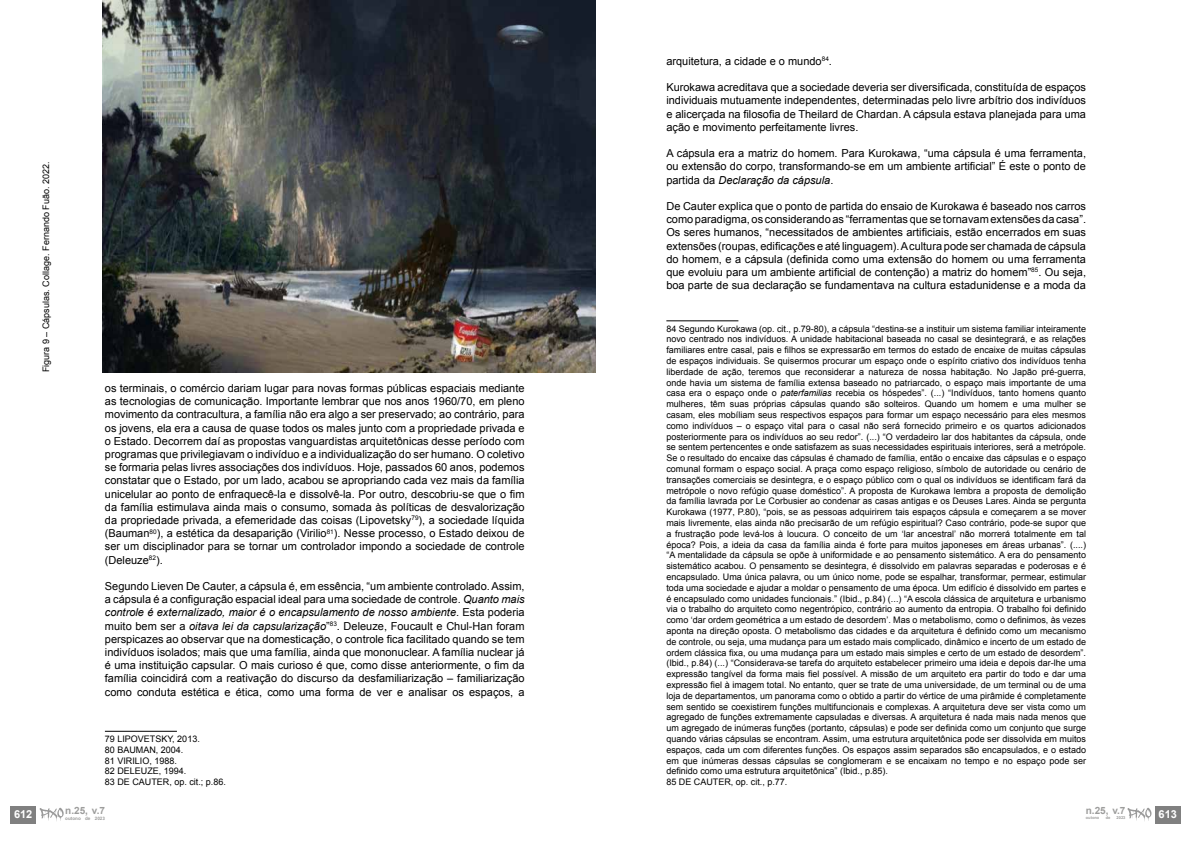
<style>
.page{position:relative;width:1191px;height:842px;background:#fff}
.page>*{position:absolute;margin:0;border:0;box-sizing:border-box;transform-origin:0 0}
.t1{font:11px/13.2px "Arial";color:#000;text-align:justify}
.t2{font:700 11px "Arial";color:#fff}
.t3{font:700 10px "Arial";color:#9d9d9c}
.t4{font:9px/10.8px "Arial";color:#000}
.t5{font:700 4.6px "Arial";color:#9d9d9c}
.t6{font:700 4px "Arial";color:#9d9d9c}
.s1{font-style:italic}
</style>
<div class="page">
<hr style="left:105px;top:731px;width:72px;height:1px;background:#000">
<hr style="left:666px;top:320px;width:72px;height:1px;background:#000">
<img style="left:102px;top:1px;width:493px;height:371px">
<div style="left:11px;top:806px;width:25px;height:17px;background:#808080"></div>
<svg style="left:40px;top:808px;width:24px;height:13px"></svg>
<div style="left:1155px;top:806px;width:25px;height:17px;background:#808080"></div>
<svg style="left:1127px;top:808px;width:24px;height:13px"></svg>
<p class="t4" style="left:41px;top:372px;width:212px;rotate:-90deg">Figura 9 – Cápsulas. Collage. Fernando Fuão. 2022.</p>
<p class="t1" style="left:105px;top:382px;width:421px">os terminais, o comércio dariam lugar para novas formas públicas espaciais mediante as tecnologias de comunicação. Importante lembrar que nos anos 1960/70, em pleno movimento da contracultura, a família não era algo a ser preservado; ao contrário, para os jovens, ela era a causa de quase todos os males junto com a propriedade privada e o Estado. Decorrem daí as propostas vanguardistas arquitetônicas desse período com programas que privilegiavam o indivíduo e a individualização do ser humano. O coletivo se formaria pelas livres associações dos indivíduos. Hoje, passados 60 anos, podemos constatar que o Estado, por um lado, acabou se apropriando cada vez mais da família unicelular ao ponto de enfraquecê-la e dissolvê-la. Por outro, descobriu-se que o fim da família estimulava ainda mais o consumo, somada às políticas de desvalorização da propriedade privada, a efemeridade das coisas (Lipovetsky<sup>79</sup>), a sociedade líquida (Bauman<sup>80</sup>), a estética da desaparição (Virilio<sup>81</sup>). Nesse processo, o Estado deixou de ser um disciplinador para se tornar um controlador impondo a sociedade de controle (Deleuze<sup>82</sup>).</p>
<p class="t1" style="left:105px;top:580px;width:421px">Segundo Lieven De Cauter, a cápsula é, em essência, “um ambiente controlado. Assim, a cápsula é a configuração espacial ideal para uma sociedade de controle. <span class="s1">Quanto mais controle é externalizado, maior é o encapsulamento de nosso ambiente</span>. Esta poderia muito bem ser a <span class="s1">oitava lei da capsularização</span>”<sup>83</sup>. Deleuze, Foucault e Chul-Han foram perspicazes ao observar que na domesticação, o controle fica facilitado quando se tem indivíduos isolados; mais que uma família, ainda que mononuclear. A família nuclear já é uma instituição capsular. O mais curioso é que, como disse anteriormente, o fim da família coincidirá com a reativação do discurso da desfamiliarização – familiarização como conduta estética e ética, como uma forma de ver e analisar os espaços, a</p>
<p class="t4" style="left:105px;top:734px;width:123px">79 LIPOVETSKY, 2013.<br>80 BAUMAN, 2004.<br>81 VIRILIO, 1988.<br>82 DELEUZE, 1994.<br>83 DE CAUTER, op. cit.; p.86.</p>
<p class="t2" style="left:14px;top:807px;width:20px">612</p>
<p class="t3" style="left:65px;top:804px;width:41px">n.25, v.7</p>
<p class="t5" style="left:65px;top:815px;width:41px">outono de 2023</p>
<p class="t1" style="left:666px;top:54px;width:167px">arquitetura, a cidade e o mundo<sup>84</sup>.</p>
<p class="t1" style="left:666px;top:81px;width:421px">Kurokawa acreditava que a sociedade deveria ser diversificada, constituída de espaços individuais mutuamente independentes, determinadas pelo livre arbítrio dos indivíduos e alicerçada na filosofia de Theilard de Chardan. A cápsula estava planejada para uma ação e movimento perfeitamente livres.</p>
<p class="t1" style="left:666px;top:147px;width:421px">A cápsula era a matriz do homem. Para Kurokawa, “uma cápsula é uma ferramenta, ou extensão do corpo, transformando-se em um ambiente artificial” É este o ponto de partida da <span class="s1">Declaração da cápsula</span>.</p>
<p class="t1" style="left:666px;top:200px;width:421px">De Cauter explica que o ponto de partida do ensaio de Kurokawa é baseado nos carros como paradigma, os considerando as “ferramentas que se tornavam extensões da casa”.<br>Os seres humanos, “necessitados de ambientes artificiais, estão encerrados em suas extensões (roupas, edificações e até linguagem). A cultura pode ser chamada de cápsula do homem, e a cápsula (definida como uma extensão do homem ou uma ferramenta que evoluiu para um ambiente artificial de contenção) a matriz do homem”<sup>85</sup>. Ou seja, boa parte de sua declaração se fundamentava na cultura estadunidense e a moda da</p>
<p class="t4" style="left:666px;top:323px;width:421px">84 Segundo Kurokawa (op. cit., p.79-80), a cápsula “destina-se a instituir um sistema familiar inteiramente novo centrado nos indivíduos. A unidade habitacional baseada no casal se desintegrará, e as relações familiares entre casal, pais e filhos se expressarão em termos do estado de encaixe de muitas cápsulas de espaços individuais. Se quisermos procurar um espaço onde o espírito criativo dos indivíduos tenha liberdade de ação, teremos que reconsiderar a natureza de nossa habitação. No Japão pré-guerra, onde havia um sistema de família extensa baseado no patriarcado, o espaço mais importante de uma casa era o espaço onde o <span class="s1">paterfamilias</span> recebia os hóspedes”. (...) “Indivíduos, tanto homens quanto mulheres, têm suas próprias cápsulas quando são solteiros. Quando um homem e uma mulher se casam, eles mobíliam seus respectivos espaços para formar um espaço necessário para eles mesmos como indivíduos – o espaço vital para o casal não será fornecido primeiro e os quartos adicionados posteriormente para os indivíduos ao seu redor”. (...) “O verdadeiro lar dos habitantes da cápsula, onde se sentem pertencentes e onde satisfazem as suas necessidades espirituais interiores, será a metrópole.<br>Se o resultado do encaixe das cápsulas é chamado de família, então o encaixe das cápsulas e o espaço comunal formam o espaço social. A praça como espaço religioso, símbolo de autoridade ou cenário de transações comerciais se desintegra, e o espaço público com o qual os indivíduos se identificam fará da metrópole o novo refúgio quase doméstico”. A proposta de Kurokawa lembra a proposta de demolição da família lavrada por Le Corbusier ao condenar as casas antigas e os Deuses Lares. Ainda se pergunta Kurokawa (1977, P.80), “pois, se as pessoas adquirirem tais espaços cápsula e começarem a se mover mais livremente, elas ainda não precisarão de um refúgio espiritual? Caso contrário, pode-se supor que a frustração pode levá-los à loucura. O conceito de um ‘lar ancestral’ não morrerá totalmente em tal época? Pois, a ideia da casa da família ainda é forte para muitos japoneses em áreas urbanas”. (....) “A mentalidade da cápsula se opõe à uniformidade e ao pensamento sistemático. A era do pensamento sistemático acabou. O pensamento se desintegra, é dissolvido em palavras separadas e poderosas e é encapsulado. Uma única palavra, ou um único nome, pode se espalhar, transformar, permear, estimular toda uma sociedade e ajudar a moldar o pensamento de uma época. Um edifício é dissolvido em partes e é encapsulado como unidades funcionais.” (Ibid., p.84) (...) “A escola clássica de arquitetura e urbanismo via o trabalho do arquiteto como negentrópico, contrário ao aumento da entropia. O trabalho foi definido como ‘dar ordem geométrica a um estado de desordem’. Mas o metabolismo, como o definimos, às vezes aponta na direção oposta. O metabolismo das cidades e da arquitetura é definido como um mecanismo de controle, ou seja, uma mudança para um estado mais complicado, dinâmico e incerto de um estado de ordem clássica fixa, ou uma mudança para um estado mais simples e certo de um estado de desordem”. (Ibid., p.84) (...) “Considerava-se tarefa do arquiteto estabelecer primeiro uma ideia e depois dar-lhe uma expressão tangível da forma mais fiel possível. A missão de um arquiteto era partir do todo e dar uma expressão fiel à imagem total. No entanto, quer se trate de uma universidade, de um terminal ou de uma loja de departamentos, um panorama como o obtido a partir do vértice de uma pirâmide é completamente sem sentido se coexistirem funções multifuncionais e complexas. A arquitetura deve ser vista como um agregado de funções extremamente capsuladas e diversas. A arquitetura é nada mais nada menos que um agregado de inúmeras funções (portanto, cápsulas) e pode ser definida como um conjunto que surge quando várias cápsulas se encontram. Assim, uma estrutura arquitetônica pode ser dissolvida em muitos espaços, cada um com diferentes funções. Os espaços assim separados são encapsulados, e o estado em que inúmeras dessas cápsulas se conglomeram e se encaixam no tempo e no espaço pode ser definido como uma estrutura arquitetônica” (Ibid., p.85).<br>85 DE CAUTER, op. cit., p.77.</p>
<p class="t3" style="left:1085px;top:804px;width:41px">n.25, v.7</p>
<p class="t6" style="left:1085px;top:815px;width:15px">outono</p>
<p class="t6" style="left:1105px;top:815px;width:6px">de</p>
<p class="t6" style="left:1116px;top:815px;width:10px">2023</p>
<p class="t2" style="left:1158px;top:807px;width:20px">613</p>
</div>
